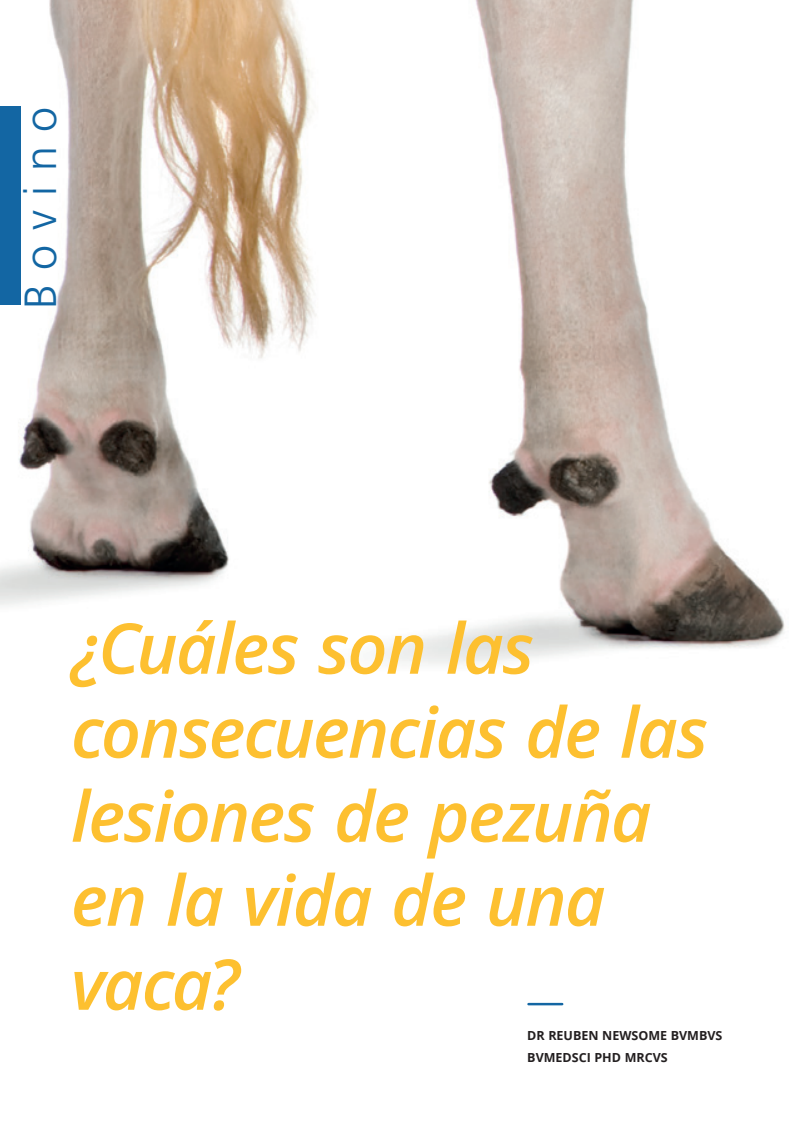
<style>
.page{position:relative;width:798px;height:1134px;background:#fff}
.page>*{position:absolute;margin:0;border:0;box-sizing:border-box;transform-origin:0 0}
.t1{font:italic 600 70px/84px "Open Sans";letter-spacing:-.025em;color:#fdc030}
.t2{font:300 45px "Frutiger LT Std";letter-spacing:.325em;color:#1366a3}
.t3{font:700 12.5px/22.1px "Open Sans";color:#231f20}
</style>
<div class="page">
<img style="left:0;top:0;width:785px;height:664px">
<hr style="left:528px;top:1003px;width:34px;height:2px;background:#1366a3">
<div style="left:0;top:107px;width:21px;height:198px;background:#1366a3"></div>
<p class="t2" style="left:15px;top:309px;width:204px;rotate:-90deg">Bovino</p>
<p class="t1" style="left:71px;top:604px;width:638px">¿Cuáles son las consecuencias de las lesiones de pezuña en la vida de una vaca?</p>
<p class="t3" style="left:527px;top:1024px;width:197px">DR REUBEN NEWSOME BVMBVS<br>BVMEDSCI PHD MRCVS</p>
</div>
